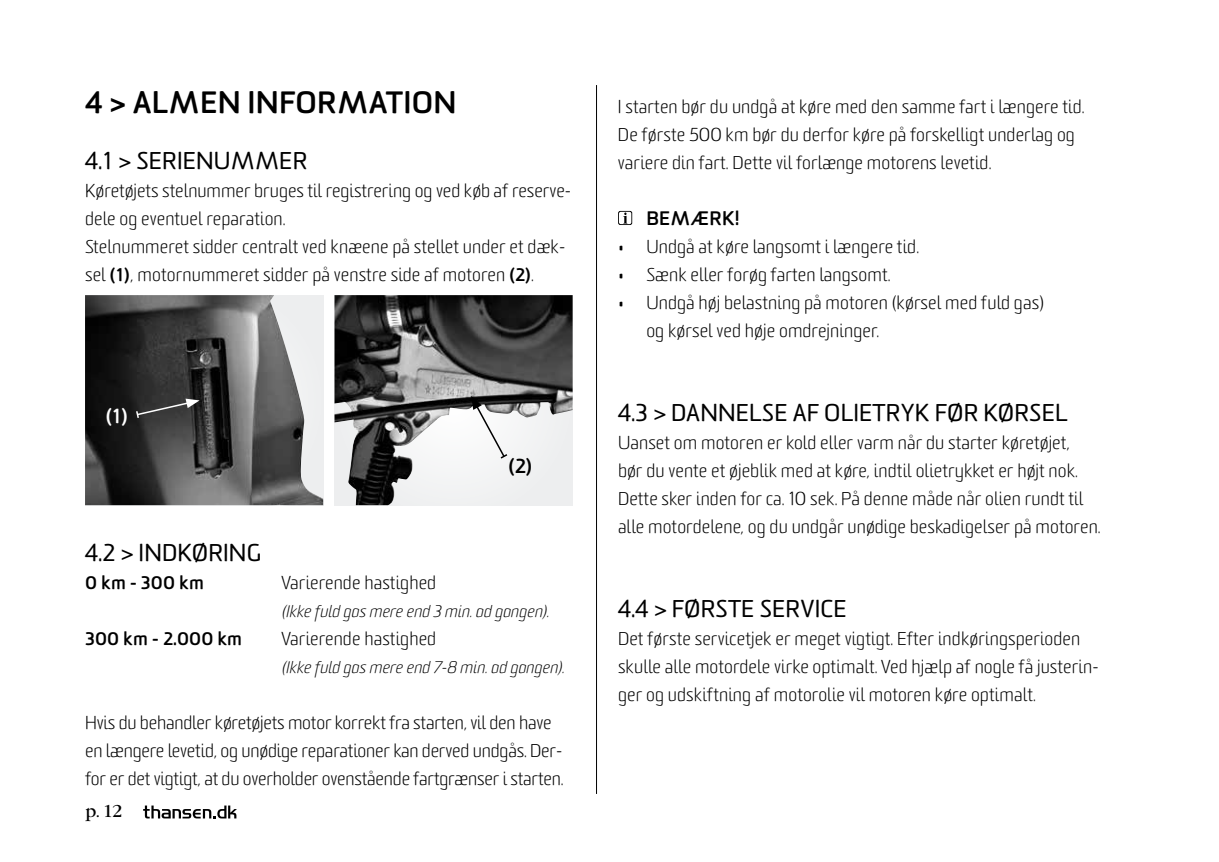
<style>
.page{position:relative;width:1219px;height:862px;background:#fff}
.page>*{position:absolute;margin:0;border:0;box-sizing:border-box;transform-origin:0 0}
.t1{font:700 30px "Sommet Rounded";letter-spacing:.005em;color:#000}
.t2{font:23.6px "Sommet Rounded";letter-spacing:.005em;color:#000}
.t3{font:700 20px "Sommet Rounded";color:#fff}
.t4{font:700 20px "Sommet Rounded";color:#000}
.t5{font:700 19px "Sommet Rounded";letter-spacing:.005em;color:#000}
.t6{font:300 18px/28px "Sommet Rounded";letter-spacing:.005em;color:#000}
.t7{font:700 18px "Sommet Rounded";letter-spacing:.005em;color:#000}
.t8{font:18px "Garamond Itc T";color:#000}
.t9{font:italic 300 16px "Sommet Rounded";letter-spacing:.005em;color:#000}
.s1{font-weight:700}
</style>
<div class="page">
<svg style="left:143px;top:805px;width:94px;height:13px"></svg>
<hr style="left:596px;top:85px;width:1px;height:709px;background:#000">
<svg style="left:618px;top:210px;width:15px;height:15px"></svg>
<img style="left:85px;top:295px;width:238px;height:210px">
<img style="left:334px;top:295px;width:239px;height:210px">
<svg style="left:135px;top:399px;width:65px;height:21px"></svg>
<svg style="left:471px;top:396px;width:38px;height:64px"></svg>
<h1 class="t1" style="left:85px;top:83px;width:372px">4 &gt; ALMEN INFORMATION</h1>
<h2 class="t2" style="left:85px;top:145px;width:224px">4.1 &gt; SERIENUMMER</h2>
<p class="t6" style="left:85px;top:177px;width:487px">Køretøjets stelnummer bruges til registrering og ved køb af reserve&shy;dele og eventuel reparation.<br>Stelnummeret sidder centralt ved knæene på stellet under et dæk&shy;sel <span class="s1">(1)</span>, motornummeret sidder på venstre side af motoren <span class="s1">(2)</span>.</p>
<p class="t3" style="left:106px;top:403px;width:24px">(1)</p>
<p class="t4" style="left:508px;top:453px;width:26px">(2)</p>
<h2 class="t2" style="left:85px;top:537px;width:178px">4.2 &gt; INDKØRING</h2>
<p class="t7" style="left:85px;top:571px;width:120px">0 km - 300 km</p>
<p class="t6" style="left:281px;top:569px;width:157px">Varierende hastighed</p>
<p class="t9" style="left:281px;top:601px;width:269px">(Ikke fuld gas mere end 3 min. ad gangen).</p>
<p class="t7" style="left:85px;top:627px;width:159px">300 km - 2.000 km</p>
<p class="t6" style="left:281px;top:625px;width:157px">Varierende hastighed</p>
<p class="t9" style="left:281px;top:657px;width:285px">(Ikke fuld gas mere end 7-8 min. ad gangen).</p>
<p class="t6" style="left:85px;top:709px;width:480px">Hvis du behandler køretøjets motor korrekt fra starten, vil den have en længere levetid, og unødige reparationer kan derved undgås. Der&shy;for er det vigtigt, at du overholder ovenstående fartgrænser i starten.</p>
<p class="t8" style="left:85px;top:801px;width:39px">p. 12</p>
<p class="t6" style="left:618px;top:93px;width:468px">I starten bør du undgå at køre med den samme fart i længere tid.<br>De første 500 km bør du derfor køre på forskelligt underlag og variere din fart. Dette vil forlænge motorens levetid.</p>
<p class="t5" style="left:646px;top:206px;width:95px">BEMÆRK!</p>
<p class="t6" style="left:618px;top:233px;width:303px">• Undgå at køre langsomt i længere tid.</p>
<p class="t6" style="left:618px;top:261px;width:274px">• Sænk eller forøg farten langsomt.</p>
<p class="t6" style="left:646px;top:289px;width:399px;text-indent:-28px">• Undgå høj belastning på motoren (kørsel med fuld gas) og kørsel ved høje omdrejninger.</p>
<h2 class="t2" style="left:618px;top:397px;width:451px">4.3 &gt; DANNELSE AF OLIETRYK FØR KØRSEL</h2>
<p class="t6" style="left:618px;top:429px;width:484px">Uanset om motoren er kold eller varm når du starter køretøjet,<br>bør du vente et øjeblik med at køre, indtil olietrykket er højt nok.<br>Dette sker inden for ca. 10 sek. På denne måde når olien rundt til alle motordelene, og du undgår unødige beskadigelser på motoren.</p>
<h2 class="t2" style="left:618px;top:593px;width:230px">4.4 &gt; FØRSTE SERVICE</h2>
<p class="t6" style="left:618px;top:625px;width:482px">Det første servicetjek er meget vigtigt. Efter indkøringsperioden skulle alle motordele virke optimalt. Ved hjælp af nogle få justerin&shy;ger og udskiftning af motorolie vil motoren køre optimalt.</p>
</div>
